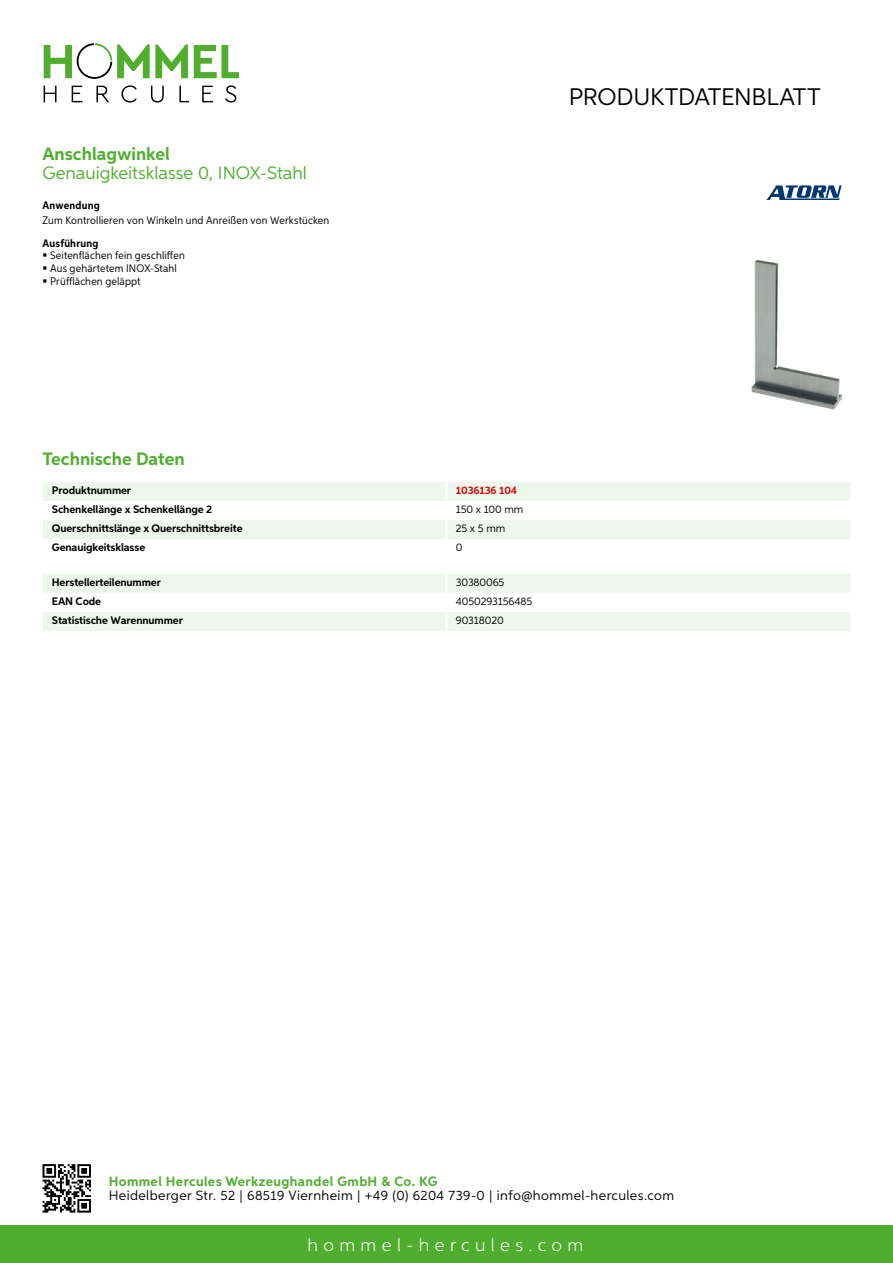
<style>
.page{position:relative;width:893px;height:1263px;background:#fff}
.page>*{position:absolute;margin:0;border:0;box-sizing:border-box;transform-origin:0 0}
.t1{font:24px "Aspira";letter-spacing:-.01em;color:#000}
.t2{font:18px "Aspira";color:#50ae2f}
.t3{font:700 18px "Aspira";color:#50ae2f}
.t4{font:300 18px "Aspira";letter-spacing:.3em;color:#fff}
.t5{font:13.5px "Aspira";letter-spacing:.03em;color:#000}
.t6{font:700 13.5px "Aspira";letter-spacing:.03em;color:#50ae2f}
.t7{font:700 10.95px "Aspira";letter-spacing:-.01em;color:#000}
.t8{font:10.95px/12.8px "Aspira Nar";letter-spacing:.015em;color:#000}
.t9{font:10.95px "Aspira";letter-spacing:-.01em;color:#000}
.t10{font:700 10.95px "Aspira Nar";letter-spacing:.02em;color:#000}
.t11{font:700 10.95px "Aspira";letter-spacing:-.01em;color:#cd1013}
</style>
<div class="page">
<div style="left:0;top:1226px;width:893px;height:37px;background:#50ae2f"></div>
<svg style="left:43px;top:1164px;width:48px;height:48px"></svg>
<svg style="left:194px;top:45px;width:45px;height:33px"></svg>
<svg style="left:44px;top:43px;width:144px;height:36px"></svg>
<svg style="left:44px;top:86px;width:13px;height:16px"></svg>
<svg style="left:72px;top:86px;width:10px;height:16px"></svg>
<svg style="left:96px;top:86px;width:13px;height:16px"></svg>
<svg style="left:121px;top:85px;width:16px;height:18px"></svg>
<svg style="left:151px;top:86px;width:13px;height:17px"></svg>
<svg style="left:179px;top:86px;width:10px;height:16px"></svg>
<svg style="left:202px;top:86px;width:11px;height:16px"></svg>
<svg style="left:225px;top:85px;width:11px;height:18px"></svg>
<div style="left:43px;top:482px;width:807px;height:19px;background:#eef7eb"></div>
<div style="left:43px;top:520px;width:807px;height:19px;background:#eef7eb"></div>
<hr style="left:445px;top:482px;width:3px;height:19px;background:#fff">
<hr style="left:445px;top:520px;width:3px;height:19px;background:#fff">
<svg style="left:43px;top:574px;width:807px;height:57px"></svg>
<hr style="left:445px;top:612px;width:3px;height:19px;background:#fff">
<img style="left:752px;top:259px;width:90px;height:150px">
<svg style="left:766px;top:185px;width:76px;height:15px"></svg>
<h2 class="t3" style="left:43px;top:142px;width:129px">Anschlagwinkel</h2>
<h2 class="t2" style="left:43px;top:162px;width:266px">Genauigkeitsklasse 0, INOX-Stahl</h2>
<p class="t10" style="left:43px;top:199px;width:59px">Anwendung</p>
<p class="t8" style="left:43px;top:214px;width:288px">Zum Kontrollieren von Winkeln und Anreißen von Werkstücken</p>
<p class="t10" style="left:43px;top:236px;width:58px">Ausführung</p>
<p class="t8" style="left:50px;top:249px;width:136px">Seitenflächen fein geschliffen<br>Aus gehärtetem INOX-Stahl<br>Prüfflächen geläppt</p>
<h1 class="t1" style="left:569px;top:82px;width:253px">Produktdatenblatt</h1>
<h2 class="t3" style="left:43px;top:448px;width:144px">Technische Daten</h2>
<p class="t7" style="left:52px;top:483px;width:81px">Produktnummer</p>
<p class="t11" style="left:456px;top:483px;width:63px">1036136 104</p>
<p class="t7" style="left:52px;top:502px;width:162px">Schenkellänge x Schenkellänge 2</p>
<p class="t9" style="left:456px;top:502px;width:69px">150 x 100 mm</p>
<p class="t7" style="left:52px;top:521px;width:192px">Querschnittslänge x Querschnittsbreite</p>
<p class="t9" style="left:456px;top:522px;width:51px">25 x 5 mm</p>
<p class="t7" style="left:52px;top:541px;width:95px">Genauigkeitsklasse</p>
<p class="t9" style="left:456px;top:541px;width:8px">0</p>
<p class="t7" style="left:52px;top:575px;width:111px">Herstellerteilenummer</p>
<p class="t9" style="left:456px;top:575px;width:50px">30380065</p>
<p class="t7" style="left:52px;top:594px;width:51px">EAN Code</p>
<p class="t9" style="left:456px;top:594px;width:78px">4050293156485</p>
<p class="t7" style="left:52px;top:613px;width:132px">Statistische Warennummer</p>
<p class="t9" style="left:456px;top:613px;width:49px">90318020</p>
<p class="t6" style="left:109px;top:1172px;width:330px">Hommel Hercules Werkzeughandel GmbH &amp; Co. KG</p>
<p class="t5" style="left:109px;top:1187px;width:567px">Heidelberger Str. 52 | 68519 Viernheim | +49 (0) 6204 739-0 | info@hommel-hercules.com</p>
<h2 class="t4" style="left:307px;top:1234px;width:277px">hommel-hercules.com</h2>
</div>
